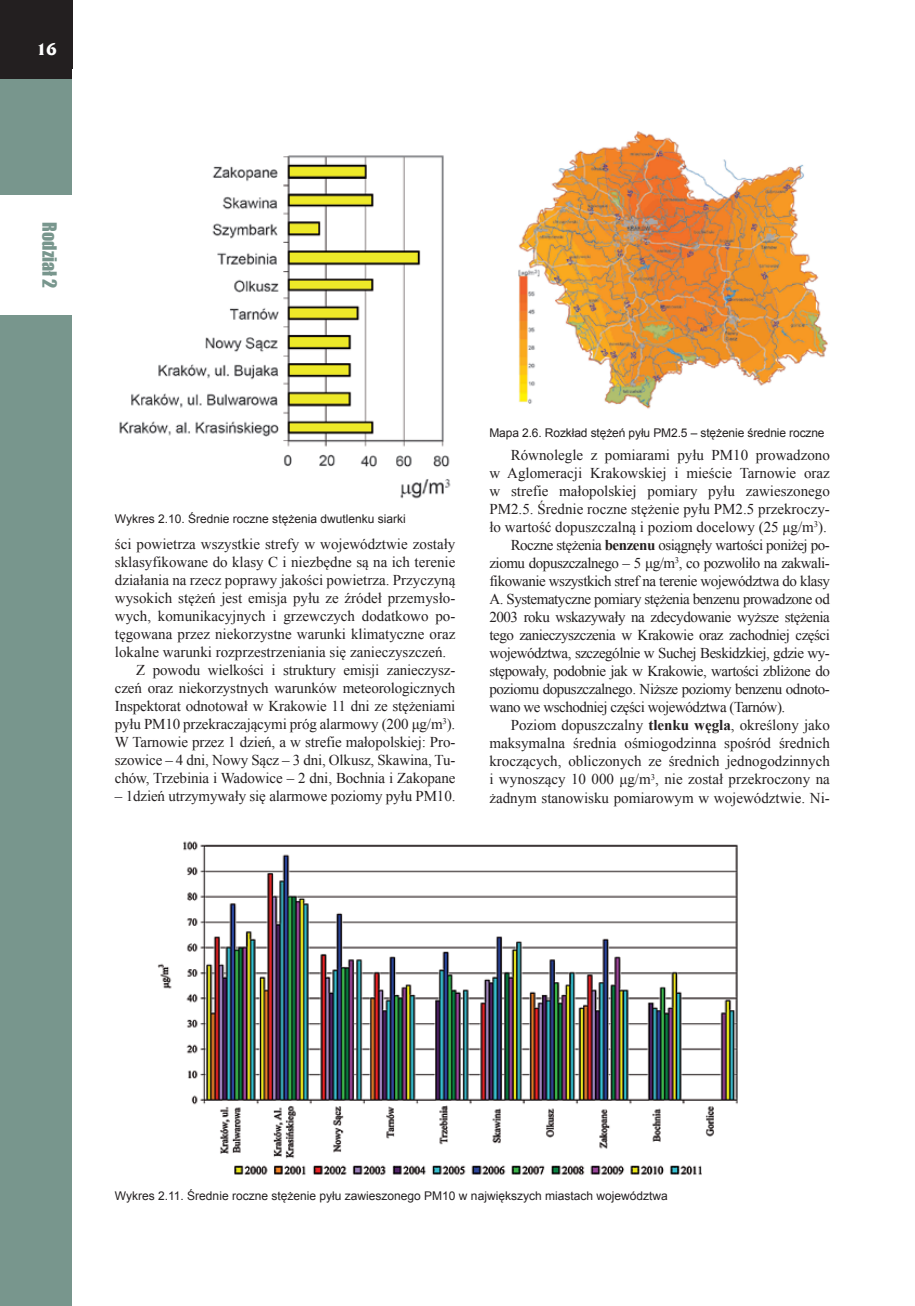
<style>
.page{position:relative;width:915px;height:1306px;background:#fff}
.page>*{position:absolute;margin:0;border:0;box-sizing:border-box;transform-origin:0 0}
.t1{font:18px "Impact";color:#78968d}
.t2{font:700 18px "France";color:#fff}
.t3{font:15px "Times New Roman";letter-spacing:-.01em;color:#231f20}
.t4{font:15px "Times New Roman";letter-spacing:-.03em;color:#231f20}
.t5{font:12px "Arial";color:#231f20}
.s1{font-weight:700}
</style>
<div class="page">
<div style="left:0;top:2px;width:72px;height:1303px;background:#78968d"></div>
<div style="left:0;top:0;width:72px;height:79px;background:#231f20"></div>
<div style="left:0;top:196px;width:77px;height:119px;background:#fff"></div>
<img style="left:119px;top:155px;width:332px;height:344px">
<img style="left:157px;top:841px;width:581px;height:335px">
<img style="left:518px;top:131px;width:310px;height:278px">
<p class="t2" style="left:36px;top:38px;width:22px">16</p>
<p class="t1" style="left:63px;top:222px;width:67px;rotate:90deg">Rodział 2</p>
<p class="t5" style="left:115px;top:510px;width:292px">Wykres 2.10. Średnie roczne stężenia dwutlenku siarki</p>
<p class="t3" style="left:115px;top:533px;width:342px">ści powietrza wszystkie strefy w województwie zostały</p>
<p class="t3" style="left:115px;top:551px;width:342px">sklasyfikowane do klasy C i niezbędne są na ich terenie</p>
<p class="t3" style="left:115px;top:569px;width:342px">działania na rzecz poprawy jakości powietrza. Przyczyną</p>
<p class="t3" style="left:115px;top:587px;width:342px">wysokich stężeń jest emisja pyłu ze źródeł przemysło-</p>
<p class="t3" style="left:115px;top:605px;width:342px">wych, komunikacyjnych i grzewczych dodatkowo po-</p>
<p class="t3" style="left:115px;top:623px;width:342px">tęgowana przez niekorzystne warunki klimatyczne oraz</p>
<p class="t3" style="left:115px;top:641px;width:333px">lokalne warunki rozprzestrzeniania się zanieczyszczeń.</p>
<p class="t3" style="left:136px;top:659px;width:320px">Z powodu wielkości i struktury emisji zanieczysz-</p>
<p class="t3" style="left:115px;top:677px;width:342px">czeń oraz niekorzystnych warunków meteorologicznych</p>
<p class="t3" style="left:115px;top:695px;width:342px">Inspektorat odnotował w Krakowie 11 dni ze stężeniami</p>
<p class="t3" style="left:115px;top:713px;width:342px">pyłu PM10 przekraczającymi próg alarmowy (200 μg/m<sup>3</sup>).</p>
<p class="t3" style="left:115px;top:731px;width:342px">W Tarnowie przez 1 dzień, a w strefie małopolskiej: Pro-</p>
<p class="t3" style="left:115px;top:749px;width:342px">szowice – 4 dni, Nowy Sącz – 3 dni, Olkusz, Skawina, Tu-</p>
<p class="t3" style="left:115px;top:767px;width:342px">chów, Trzebinia i Wadowice – 2 dni, Bochnia i Zakopane</p>
<p class="t3" style="left:115px;top:785px;width:342px">– 1dzień utrzymywały się alarmowe poziomy pyłu PM10.</p>
<p class="t5" style="left:489px;top:425px;width:336px">Mapa 2.6. Rozkład stężeń pyłu PM2.5 – stężenie średnie roczne</p>
<p class="t3" style="left:510px;top:445px;width:320px">Równolegle z pomiarami pyłu PM10 prowadzono</p>
<p class="t3" style="left:489px;top:463px;width:342px">w Aglomeracji Krakowskiej i mieście Tarnowie oraz</p>
<p class="t3" style="left:489px;top:481px;width:342px">w strefie małopolskiej pomiary pyłu zawieszonego</p>
<p class="t3" style="left:489px;top:499px;width:342px">PM2.5. Średnie roczne stężenie pyłu PM2.5 przekroczy-</p>
<p class="t3" style="left:489px;top:517px;width:339px">ło wartość dopuszczalną i poziom docelowy (25 μg/m<sup>3</sup>).</p>
<p class="t4" style="left:510px;top:535px;width:320px">Roczne stężenia <span class="s1">benzenu</span> osiągnęły wartości poniżej po-</p>
<p class="t4" style="left:489px;top:553px;width:342px">ziomu dopuszczalnego – 5 μg/m<sup>3</sup>, co pozwoliło na zakwali-</p>
<p class="t4" style="left:489px;top:571px;width:342px">fikowanie wszystkich stref na terenie województwa do klasy</p>
<p class="t4" style="left:489px;top:589px;width:342px">A. Systematyczne pomiary stężenia benzenu prowadzone od</p>
<p class="t4" style="left:489px;top:607px;width:342px">2003 roku wskazywały na zdecydowanie wyższe stężenia</p>
<p class="t4" style="left:489px;top:625px;width:342px">tego zanieczyszczenia w Krakowie oraz zachodniej części</p>
<p class="t4" style="left:489px;top:643px;width:342px">województwa, szczególnie w Suchej Beskidzkiej, gdzie wy-</p>
<p class="t4" style="left:489px;top:661px;width:342px">stępowały, podobnie jak w Krakowie, wartości zbliżone do</p>
<p class="t4" style="left:489px;top:679px;width:342px">poziomu dopuszczalnego. Niższe poziomy benzenu odnoto-</p>
<p class="t4" style="left:489px;top:697px;width:297px">wano we wschodniej części województwa (Tarnów).</p>
<p class="t3" style="left:510px;top:715px;width:320px">Poziom dopuszczalny <span class="s1">tlenku węgla</span>, określony jako</p>
<p class="t3" style="left:489px;top:733px;width:342px">maksymalna średnia ośmiogodzinna spośród średnich</p>
<p class="t3" style="left:489px;top:751px;width:342px">kroczących, obliczonych ze średnich jednogodzinnych</p>
<p class="t3" style="left:489px;top:769px;width:342px">i wynoszący 10 000 μg/m<sup>3</sup>, nie został przekroczony na</p>
<p class="t3" style="left:489px;top:787px;width:342px">żadnym stanowisku pomiarowym w województwie. Ni-</p>
<p class="t5" style="left:115px;top:1187px;width:554px">Wykres 2.11. Średnie roczne stężenie pyłu zawieszonego PM10 w największych miastach województwa</p>
</div>
